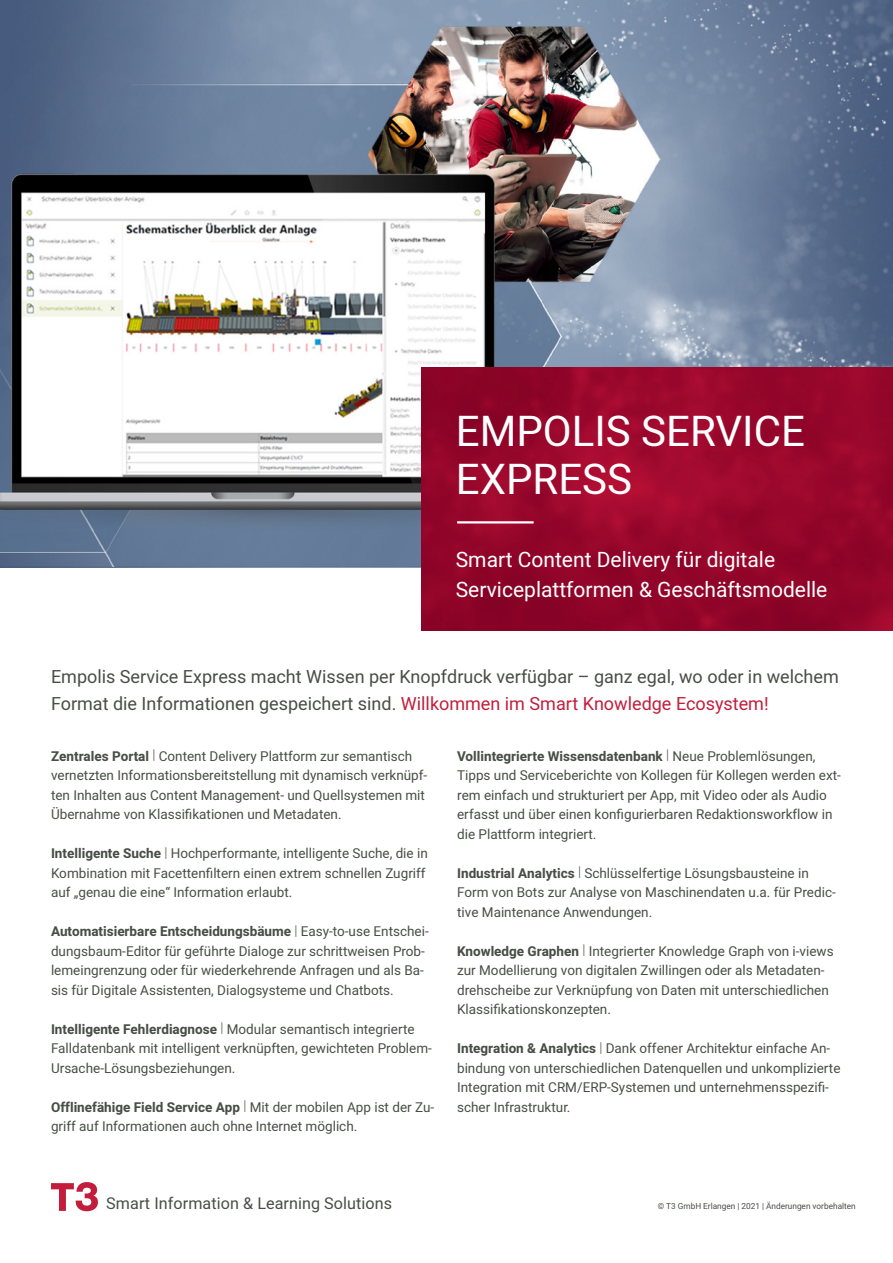
<style>
.page{position:relative;width:893px;height:1263px;background:#fff}
.page>*{position:absolute;margin:0;border:0;box-sizing:border-box;transform-origin:0 0}
.T3_S1_Head{font:42px/48px "Heebo";color:#fff}
.T3_S1_Subhead{font:21px/30px "Heebo";color:#fff}
.T3_S1_Lead_2021{font:18px/27px "Heebo";color:#484e47}
.T3_Claim{font:16.2px "Heebo";letter-spacing:.005em;color:#484e47}
.T3_Fliess{font:13.5px/19.5px "Heebo";color:#484e47}
.T3_Copyright{font:8.25px "Heebo";color:#484e47}
.s1{color:#c21e3c}
.s2{font-weight:700}
.s3{font-weight:300}
</style>
<div class="page">
<img style="left:0;top:0;width:893px;height:566px">
<img style="left:422px;top:368px;width:471px;height:262px">
<hr style="left:457px;top:521px;width:77px;height:2px;background:#fff">
<svg style="left:51px;top:1182px;width:47px;height:29px"></svg>
<p class="T3_S1_Head" style="left:456px;top:407px;width:351px">EMPOLIS SERVICE<br>EXPRESS</p>
<p class="T3_S1_Subhead" style="left:456px;top:544px;width:373px">Smart Content Delivery für digitale<br>Serviceplattformen &amp; Geschäftsmodelle</p>
<p class="T3_S1_Lead_2021" style="left:51px;top:663px;width:789px">Empolis Service Express macht Wissen per Knopfdruck verfügbar – ganz egal, wo oder in welchem<br>Format die Informationen gespeichert sind. <span class="s1">Willkommen im Smart Knowledge Ecosystem!</span></p>
<p class="T3_Fliess" style="left:51px;top:746px;width:378px"><span class="s2">Zentrales Portal</span> <span class="s3">|</span> Content Delivery Plattform zur semantisch vernetzten Informationsbereitstellung mit dynamisch verknüpf&shy;ten Inhalten aus Content Management- und Quellsystemen mit Übernahme von Klassifikationen und Metadaten.</p>
<p class="T3_Fliess" style="left:51px;top:843px;width:378px"><span class="s2">Intelligente Suche</span> <span class="s3">|</span> Hochperformante, intelligente Suche, die in<br>Kombination mit Facettenfiltern einen extrem schnellen Zugriff auf „genau die eine“ Information erlaubt.</p>
<p class="T3_Fliess" style="left:51px;top:921px;width:379px"><span class="s2">Automatisierbare Entscheidungsbäume</span> <span class="s3">|</span> Easy-to-use Entschei&shy;dungsbaum-Editor für geführte Dialoge zur schrittweisen Prob&shy;lemeingrenzung oder für wiederkehrende Anfragen und als Ba&shy;sis für Digitale Assistenten, Dialogsysteme und Chatbots.</p>
<p class="T3_Fliess" style="left:51px;top:1019px;width:382px"><span class="s2">Intelligente Fehlerdiagnose</span> <span class="s3">|</span> Modular semantisch integrierte<br>Falldatenbank mit intelligent verknüpften, gewichteten Problem-<br>Ursache-Lösungsbeziehungen.</p>
<p class="T3_Fliess" style="left:51px;top:1097px;width:385px"><span class="s2">Offlinefähige Field Service App</span> <span class="s3">|</span> Mit der mobilen App ist der Zu&shy;griff auf Informationen auch ohne Internet möglich.</p>
<p class="T3_Fliess" style="left:457px;top:746px;width:385px"><span class="s2">Vollintegrierte Wissensdatenbank</span> <span class="s3">|</span> Neue Problemlösungen, Tipps und Serviceberichte von Kollegen für Kollegen werden ext&shy;rem einfach und strukturiert per App, mit Video oder als Audio erfasst und über einen konfigurierbaren Redaktionsworkflow in die Plattform integriert.</p>
<p class="T3_Fliess" style="left:457px;top:863px;width:380px"><span class="s2">Industrial Analytics</span> <span class="s3">|</span> Schlüsselfertige Lösungsbausteine in<br>Form von Bots zur Analyse von Maschinendaten u.a. für Predic&shy;tive Maintenance Anwendungen.</p>
<p class="T3_Fliess" style="left:457px;top:941px;width:378px"><span class="s2">Knowledge Graphen</span> <span class="s3">|</span> Integrierter Knowledge Graph von i-views zur Modellierung von digitalen Zwillingen oder als Metadaten&shy;drehscheibe zur Verknüpfung von Daten mit unterschiedlichen Klassifikationskonzepten.</p>
<p class="T3_Fliess" style="left:457px;top:1038px;width:385px"><span class="s2">Integration &amp; Analytics</span> <span class="s3">|</span> Dank offener Architektur einfache An&shy;bindung von unterschiedlichen Datenquellen und unkomplizierte Integration mit CRM/ERP-Systemen und unternehmensspezifi&shy;scher Infrastruktur.</p>
<p class="T3_Claim" style="left:106px;top:1192px;width:287px">Smart Information &amp; Learning Solutions</p>
<p class="T3_Copyright" style="left:658px;top:1200px;width:199px">© T3 GmbH Erlangen | 2021 | Änderungen vorbehalten</p>
</div>
